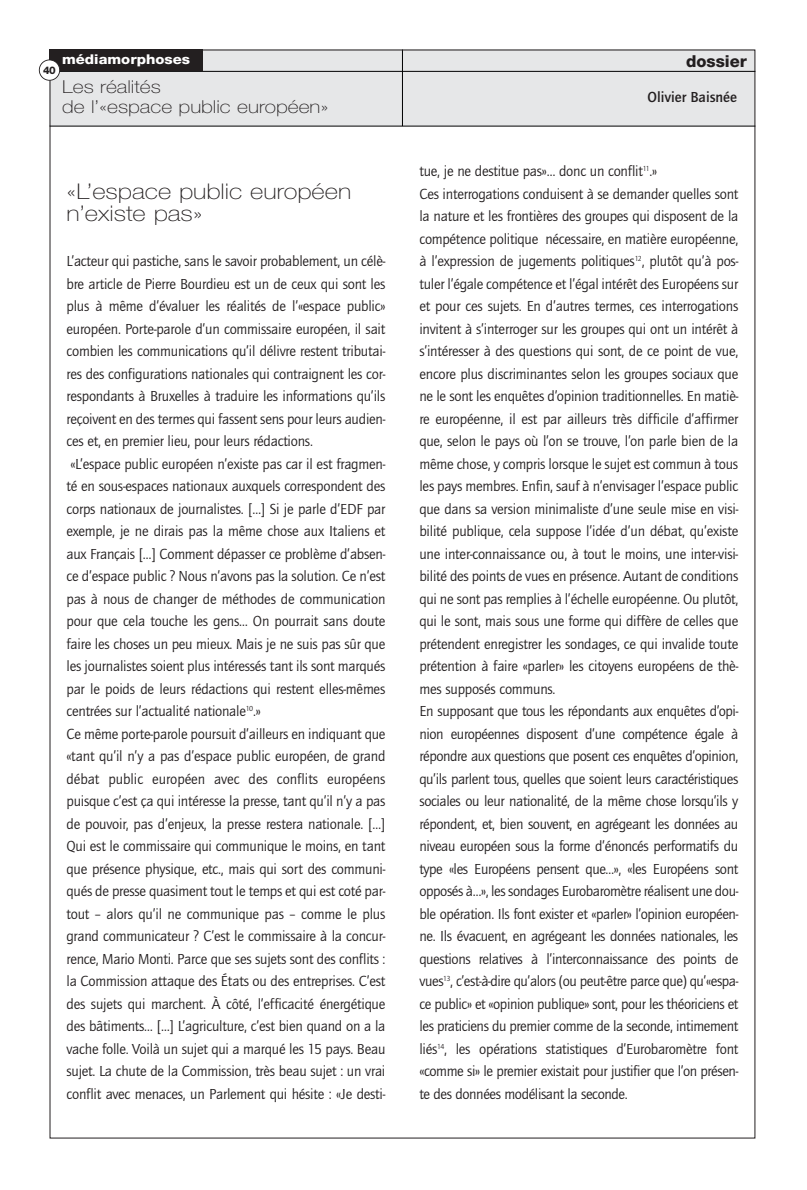
<style>
.page{position:relative;width:807px;height:1190px;background:#fff}
.page>*{position:absolute;margin:0;border:0;box-sizing:border-box;transform-origin:0 0}
.t1{font:100 21.6px/22.5px "Helvetica Neue";color:#231f20;scale:1.18 1}
.t2{font:100 17.85px/19.5px "Helvetica Neue";color:#231f20;scale:1.18 1}
.t3{font:800 16.5px "Helvetica Neue";color:#231f20}
.t4{font:15px/22.5px "Quay Itc T";letter-spacing:-.015em;color:#231f20}
.t5{font:700 15px "Quay Itc T";color:#231f20}
.t6{font:800 13.5px "Helvetica Neue";color:#fff;scale:1.1 1}
.t7{font:800 10.5px "Helvetica Neue";color:#231f20}
</style>
<div class="page">
<div style="left:50px;top:50px;width:705px;height:76px;background:#e6e7e8"></div>
<hr style="left:402px;top:50px;width:1px;height:76px;background:#000">
<hr style="left:50px;top:71px;width:705px;height:1px;background:#000">
<hr style="left:50px;top:126px;width:705px;height:1px;background:#000">
<div style="left:50px;top:50px;width:153px;height:21px;background:#231f20"></div>
<svg style="left:39px;top:59px;width:21px;height:22px"></svg>
<p class="t6" style="left:62px;top:54px;width:118px">médiamorphoses</p>
<p class="t3" style="left:686px;top:55px;width:62px">dossier</p>
<p class="t2" style="left:62px;top:79px;width:227px">Les réalités<br>de l’«espace public européen»</p>
<p class="t5" style="left:648px;top:91px;width:91px">Olivier Baisnée</p>
<p class="t7" style="left:43px;top:67px;width:14px">40</p>
<h1 class="t1" style="left:67px;top:182px;width:243px">«L’espace public européen n’existe pas»</h1>
<p class="t4" style="left:67px;top:251px;width:320px">L’acteur qui pastiche, sans le savoir probablement, un célè&shy;bre article de Pierre Bourdieu est un de ceux qui sont les plus à même d’évaluer les réalités de l’«espace public» européen. Porte-parole d’un commissaire européen, il sait combien les communications qu’il délivre restent tributai&shy;res des configurations nationales qui contraignent les cor&shy;respondants à Bruxelles à traduire les informations qu’ils reçoivent en des termes qui fassent sens pour leurs audien&shy;ces et, en premier lieu, pour leurs rédactions.<br>«L’espace public européen n’existe pas car il est fragmen&shy;té en sous-espaces nationaux auxquels correspondent des corps nationaux de journalistes. […] Si je parle d’EDF par exemple, je ne dirais pas la même chose aux Italiens et aux Français […] Comment dépasser ce problème d’absen&shy;ce d’espace public ? Nous n’avons pas la solution. Ce n’est pas à nous de changer de méthodes de communication pour que cela touche les gens… On pourrait sans doute faire les choses un peu mieux. Mais je ne suis pas sûr que les journalistes soient plus intéressés tant ils sont marqués par le poids de leurs rédactions qui restent elles-mêmes centrées sur l’actualité nationale<sup>10</sup>.»<br>Ce même porte-parole poursuit d’ailleurs en indiquant que «tant qu’il n’y a pas d’espace public européen, de grand débat public européen avec des conflits européens puisque c’est ça qui intéresse la presse, tant qu’il n’y a pas de pouvoir, pas d’enjeux, la presse restera nationale. […] Qui est le commissaire qui communique le moins, en tant que présence physique, etc., mais qui sort des communi&shy;qués de presse quasiment tout le temps et qui est coté par&shy;tout – alors qu’il ne communique pas – comme le plus grand communicateur ? C’est le commissaire à la concur&shy;rence, Mario Monti. Parce que ses sujets sont des conflits : la Commission attaque des États ou des entreprises. C’est des sujets qui marchent. À côté, l’efficacité énergétique des bâtiments… […] L’agriculture, c’est bien quand on a la vache folle. Voilà un sujet qui a marqué les 15 pays. Beau sujet. La chute de la Commission, très beau sujet : un vrai conflit avec menaces, un Parlement qui hésite : «Je desti-</p>
<p class="t4" style="left:419px;top:161px;width:320px">tue, je ne destitue pas»… donc un conflit<sup>11</sup>.»<br>Ces interrogations conduisent à se demander quelles sont la nature et les frontières des groupes qui disposent de la compétence politique nécessaire, en matière européenne, à l’expression de jugements politiques<sup>12</sup>, plutôt qu’à pos&shy;tuler l’égale compétence et l’égal intérêt des Européens sur et pour ces sujets. En d’autres termes, ces interrogations invitent à s’interroger sur les groupes qui ont un intérêt à s’intéresser à des questions qui sont, de ce point de vue, encore plus discriminantes selon les groupes sociaux que ne le sont les enquêtes d’opinion traditionnelles. En matiè&shy;re européenne, il est par ailleurs très difficile d’affirmer que, selon le pays où l’on se trouve, l’on parle bien de la même chose, y compris lorsque le sujet est commun à tous les pays membres. Enfin, sauf à n’envisager l’espace public que dans sa version minimaliste d’une seule mise en visi&shy;bilité publique, cela suppose l’idée d’un débat, qu’existe une inter-connaissance ou, à tout le moins, une inter-visi&shy;bilité des points de vues en présence. Autant de conditions qui ne sont pas remplies à l’échelle européenne. Ou plutôt, qui le sont, mais sous une forme qui diffère de celles que prétendent enregistrer les sondages, ce qui invalide toute prétention à faire «parler» les citoyens européens de thè&shy;mes supposés communs.<br>En supposant que tous les répondants aux enquêtes d’opi&shy;nion européennes disposent d’une compétence égale à répondre aux questions que posent ces enquêtes d’opinion, qu’ils parlent tous, quelles que soient leurs caractéristiques sociales ou leur nationalité, de la même chose lorsqu’ils y répondent, et, bien souvent, en agrégeant les données au niveau européen sous la forme d’énoncés performatifs du type «les Européens pensent que…», «les Européens sont opposés à…», les sondages Eurobaromètre réalisent une dou&shy;ble opération. Ils font exister et «parler» l’opinion européen&shy;ne. Ils évacuent, en agrégeant les données nationales, les questions relatives à l’interconnaissance des points de vues<sup>13</sup>, c’est-à-dire qu’alors (ou peut-être parce que) qu’«espa&shy;ce public» et «opinion publique» sont, pour les théoriciens et les praticiens du premier comme de la seconde, intimement liés<sup>14</sup>, les opérations statistiques d’Eurobaromètre font «comme si» le premier existait pour justifier que l’on présen&shy;te des données modélisant la seconde.</p>
</div>
